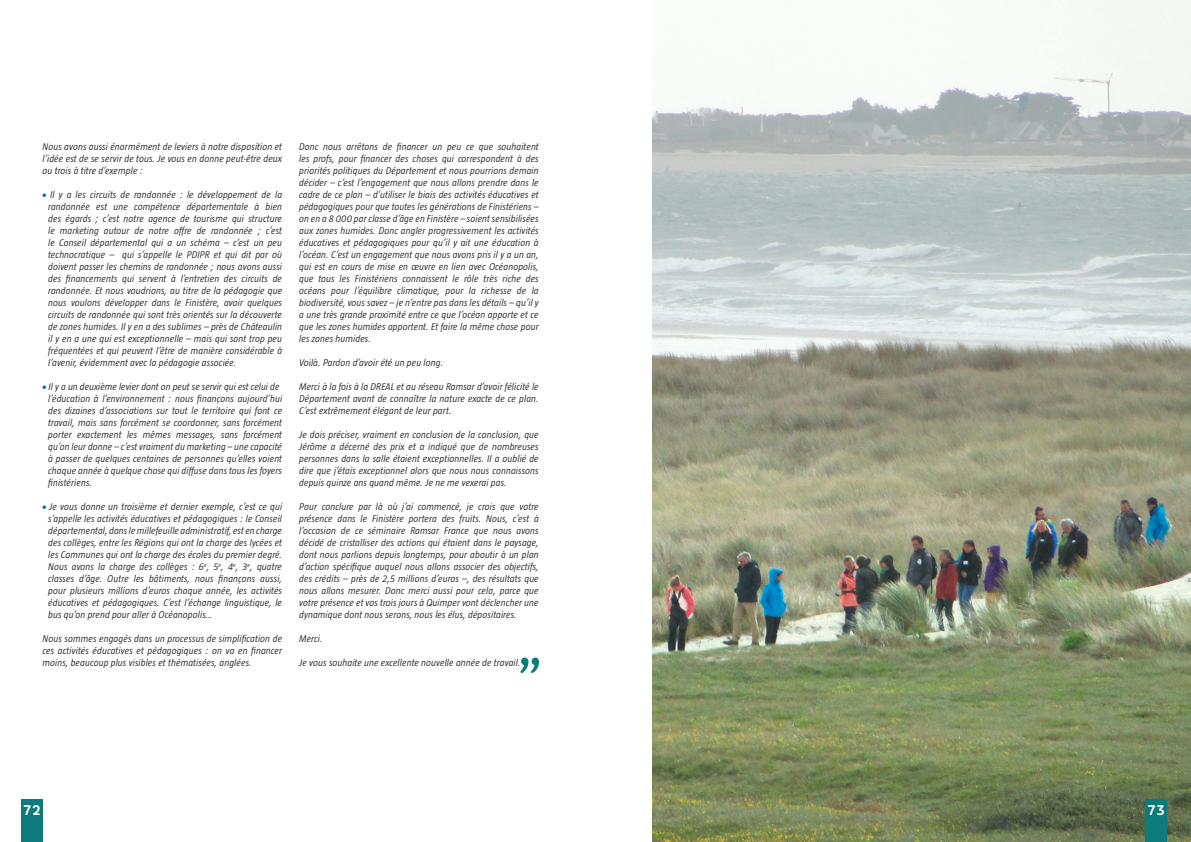
<style>
.page{position:relative;width:1191px;height:842px;background:#fff}
.page>*{position:absolute;margin:0;border:0;box-sizing:border-box;transform-origin:0 0}
.t1{font:65px "Core Rhino 45";color:#0d7b7c}
.t2{font:700 14px "Core Rhino 65";color:#fff}
.t3{font:italic 300 10px/12px "Taz";letter-spacing:.01em;color:#231f20;text-align:justify}
.s1{color:#0d7b7c}
</style>
<div class="page">
<img style="left:652px;top:0;width:539px;height:842px">
<div style="left:1145px;top:799px;width:21px;height:43px;background:#0d7b7c"></div>
<div style="left:21px;top:799px;width:21px;height:43px;background:#0d7b7c"></div>
<p class="t3" style="left:43px;top:140px;width:241px">Nous avons aussi énormément de leviers à notre disposition et l’idée est de se servir de tous. Je vous en donne peut-être deux ou trois à titre d’exemple :</p>
<p class="t3" style="left:48px;top:188px;width:235px;text-indent:-6px"><span class="s1">●</span> Il y a les circuits de randonnée : le développement de la randonnée est une compétence départementale à bien des égards ; c’est notre agence de tourisme qui structure le marketing autour de notre offre de randonnée ; c’est le Conseil départemental qui a un schéma – c’est un peu technocratique – qui s’appelle le PDIPR et qui dit par où doivent passer les chemins de randonnée ; nous avons aussi des financements qui servent à l’entretien des circuits de randonnée. Et nous voudrions, au titre de la pédagogie que nous voulons développer dans le Finistère, avoir quelques circuits de randonnée qui sont très orientés sur la découverte de zones humides. Il y en a des sublimes – près de Châteaulin il y en a une qui est exceptionnelle – mais qui sont trop peu fréquentées et qui peuvent l’être de manière considérable à l’avenir, évidemment avec la pédagogie associée.</p>
<p class="t3" style="left:48px;top:381px;width:235px;text-align:left;text-indent:-6px"><span class="s1">●</span> Il y a un deuxième levier dont on peut se servir qui est celui de l’éducation à l’environnement : nous finançons aujourd’hui des dizaines d’associations sur tout le territoire qui font ce travail, mais sans forcément se coordonner, sans forcément porter exactement les mêmes messages, sans forcément qu’on leur donne – c’est vraiment du marketing – une capacité à passer de quelques centaines de personnes qu’elles voient chaque année à quelque chose qui diffuse dans tous les foyers finistériens.</p>
<p class="t3" style="left:48px;top:501px;width:235px;text-indent:-6px"><span class="s1">●</span> Je vous donne un troisième et dernier exemple, c’est ce qui s’appelle les activités éducatives et pédagogiques : le Conseil départemental, dans le millefeuille administratif, est en charge des collèges, entre les Régions qui ont la charge des lycées et les Communes qui ont la charge des écoles du premier degré.<br>Nous avons la charge des collèges : 6<sup>e</sup>, 5<sup>e</sup>, 4<sup>e</sup>, 3<sup>e</sup>, quatre classes d’âge. Outre les bâtiments, nous finançons aussi, pour plusieurs millions d’euros chaque année, les activités éducatives et pédagogiques. C’est l’échange linguistique, le bus qu’on prend pour aller à Océanopolis…</p>
<p class="t3" style="left:43px;top:633px;width:241px">Nous sommes engagés dans un processus de simplification de ces activités éducatives et pédagogiques : on va en financer moins, beaucoup plus visibles et thématisées, anglées.</p>
<p class="t3" style="left:299px;top:140px;width:241px">Donc nous arrêtons de financer un peu ce que souhaitent les profs, pour financer des choses qui correspondent à des priorités politiques du Département et nous pourrions demain décider – c’est l’engagement que nous allons prendre dans le cadre de ce plan – d’utiliser le biais des activités éducatives et pédagogiques pour que toutes les générations de Finistériens – on en a 8 000 par classe d’âge en Finistère – soient sensibilisées aux zones humides. Donc angler progressivement les activités éducatives et pédagogiques pour qu’il y ait une éducation à l’océan. C’est un engagement que nous avons pris il y a un an, qui est en cours de mise en œuvre en lien avec Océanopolis, que tous les Finistériens connaissent le rôle très riche des océans pour l’équilibre climatique, pour la richesse de la biodiversité, vous savez – je n’entre pas dans les détails – qu’il y a une très grande proximité entre ce que l’océan apporte et ce que les zones humides apportent. Et faire la même chose pour les zones humides.</p>
<p class="t3" style="left:299px;top:356px;width:146px">Voilà. Pardon d’avoir été un peu long.</p>
<p class="t3" style="left:299px;top:380px;width:241px">Merci à la fois à la DREAL et au réseau Ramsar d’avoir félicité le Département avant de connaître la nature exacte de ce plan.<br>C’est extrêmement élégant de leur part.</p>
<p class="t3" style="left:299px;top:428px;width:241px">Je dois préciser, vraiment en conclusion de la conclusion, que Jérôme a décerné des prix et a indiqué que de nombreuses personnes dans la salle étaient exceptionnelles. Il a oublié de dire que j’étais exceptionnel alors que nous nous connaissons depuis quinze ans quand même. Je ne me vexerai pas.</p>
<p class="t3" style="left:299px;top:500px;width:241px">Pour conclure par là où j’ai commencé, je crois que votre présence dans le Finistère portera des fruits. Nous, c’est à l’occasion de ce séminaire Ramsar France que nous avons décidé de cristalliser des actions qui étaient dans le paysage, dont nous parlions depuis longtemps, pour aboutir à un plan d’action spécifique auquel nous allons associer des objectifs, des crédits – près de 2,5 millions d’euros –, des résultats que nous allons mesurer. Donc merci aussi pour cela, parce que votre présence et vos trois jours à Quimper vont déclencher une dynamique dont nous serons, nous les élus, dépositaires.</p>
<p class="t3" style="left:299px;top:632px;width:25px">Merci.</p>
<p class="t3" style="left:299px;top:656px;width:223px">Je vous souhaite une excellente nouvelle année de travail.</p>
<h1 class="t1" style="left:546px;top:689px;width:33px;rotate:-180deg">“</h1>
<h2 class="t2" style="left:23px;top:801px;width:20px">72</h2>
<h2 class="t2" style="left:1147px;top:801px;width:20px">73</h2>
</div>
